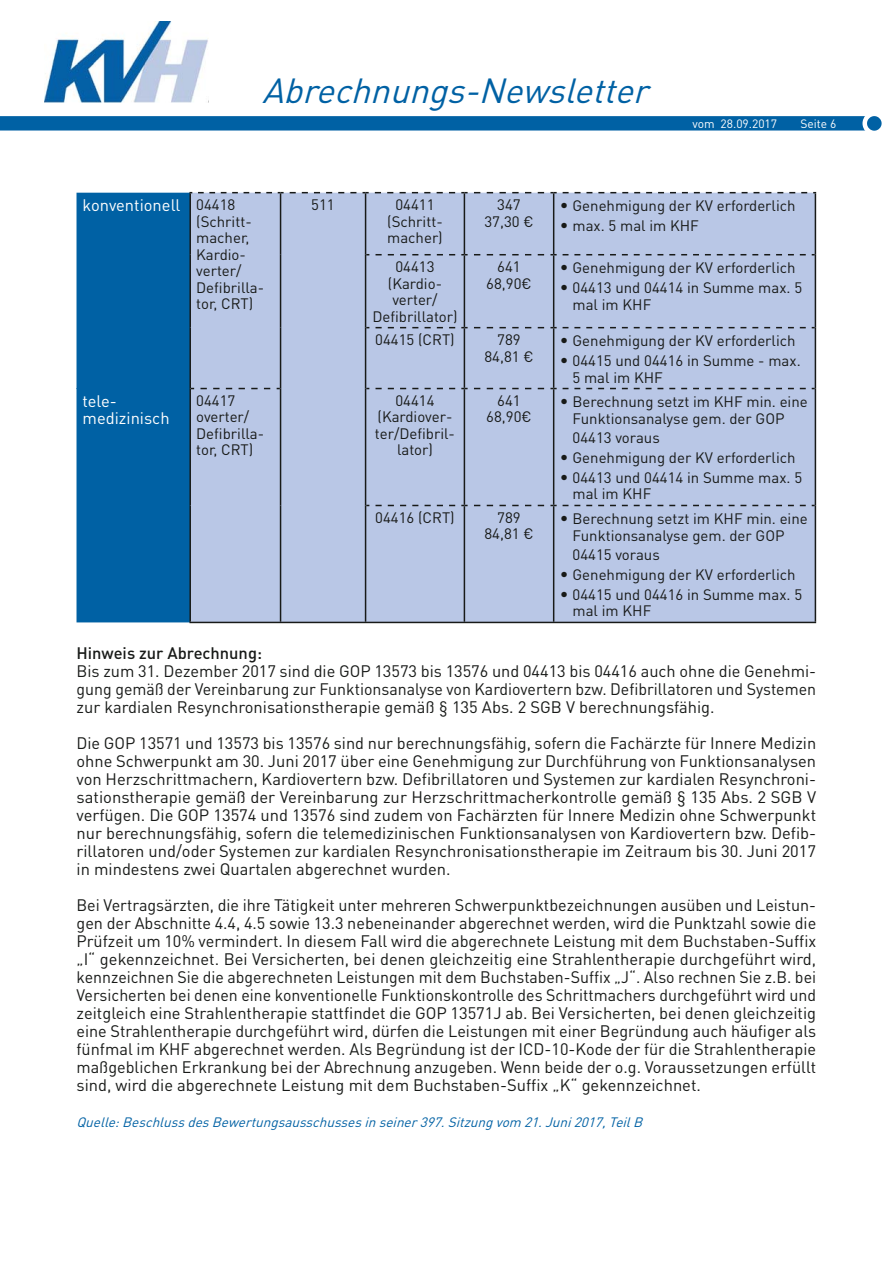
<style>
.page{position:relative;width:893px;height:1263px;background:#fff}
.page>*{position:absolute;margin:0;border:0;box-sizing:border-box;transform-origin:0 0}
.t1{font:italic 34.5px "DIN Pro";color:#0061a4}
.t2{font:16.5px/18px "DIN Pro";color:#181a18;text-align:justify}
.t3{font:16.5px/16.5px "DIN Pro";color:#fff}
.t4{font:500 16.5px "DIN Pro";color:#181a18}
.t5{font:15px/16.5px "DIN Pro";color:#181a18}
.t6{font:italic 13.5px "DIN Pro";color:#0061a4}
.t7{font:12px "DIN Pro";color:#fff}
.s1{font-size:15px;color:#181a18}
.s2{font-size:16.5px}
</style>
<div class="page">
<div style="left:0;top:116px;width:867px;height:15px;background:#0061a4"></div>
<svg style="left:865px;top:114px;width:19px;height:19px"></svg>
<div style="left:862px;top:112px;width:24px;height:23px;border:4px solid #fff;border-radius:50%"></div>
<img style="left:44px;top:21px;width:164px;height:81px">
<div style="left:77px;top:193px;width:112px;height:429px;background:#0061a4"></div>
<div style="left:191px;top:193px;width:624px;height:429px;background:#b9c7e6"></div>
<svg style="left:198px;top:192px;width:86px;height:1px"></svg>
<svg style="left:290px;top:192px;width:79px;height:1px"></svg>
<svg style="left:375px;top:192px;width:93px;height:1px"></svg>
<svg style="left:474px;top:192px;width:83px;height:1px"></svg>
<svg style="left:563px;top:192px;width:253px;height:1px"></svg>
<svg style="left:375px;top:254px;width:93px;height:1px"></svg>
<svg style="left:474px;top:254px;width:341px;height:1px"></svg>
<svg style="left:375px;top:327px;width:93px;height:1px"></svg>
<svg style="left:474px;top:327px;width:341px;height:1px"></svg>
<svg style="left:77px;top:388px;width:117px;height:1px"></svg>
<svg style="left:200px;top:388px;width:80px;height:1px"></svg>
<svg style="left:375px;top:388px;width:93px;height:1px"></svg>
<svg style="left:474px;top:388px;width:341px;height:1px"></svg>
<svg style="left:375px;top:505px;width:93px;height:1px"></svg>
<svg style="left:474px;top:505px;width:341px;height:1px"></svg>
<hr style="left:189px;top:193px;width:2px;height:62px;background:#181a18">
<hr style="left:280px;top:193px;width:1px;height:62px;background:#181a18">
<hr style="left:365px;top:193px;width:1px;height:62px;background:#181a18">
<hr style="left:464px;top:193px;width:1px;height:61px;background:#181a18">
<hr style="left:553px;top:193px;width:1px;height:61px;background:#181a18">
<hr style="left:815px;top:193px;width:1px;height:62px;background:#181a18">
<hr style="left:189px;top:255px;width:2px;height:73px;background:#181a18">
<hr style="left:280px;top:255px;width:1px;height:73px;background:#181a18">
<hr style="left:365px;top:255px;width:1px;height:73px;background:#181a18">
<hr style="left:464px;top:255px;width:1px;height:72px;background:#181a18">
<hr style="left:553px;top:255px;width:1px;height:72px;background:#181a18">
<hr style="left:815px;top:255px;width:1px;height:73px;background:#181a18">
<hr style="left:189px;top:328px;width:2px;height:61px;background:#181a18">
<hr style="left:280px;top:328px;width:1px;height:61px;background:#181a18">
<hr style="left:365px;top:328px;width:1px;height:61px;background:#181a18">
<hr style="left:464px;top:328px;width:1px;height:60px;background:#181a18">
<hr style="left:553px;top:328px;width:1px;height:60px;background:#181a18">
<hr style="left:815px;top:328px;width:1px;height:61px;background:#181a18">
<hr style="left:189px;top:389px;width:2px;height:116px;background:#181a18">
<hr style="left:280px;top:389px;width:1px;height:116px;background:#181a18">
<hr style="left:365px;top:389px;width:1px;height:116px;background:#181a18">
<hr style="left:464px;top:389px;width:1px;height:116px;background:#181a18">
<hr style="left:553px;top:389px;width:1px;height:116px;background:#181a18">
<hr style="left:815px;top:389px;width:1px;height:116px;background:#181a18">
<hr style="left:189px;top:505px;width:2px;height:117px;background:#181a18">
<hr style="left:280px;top:505px;width:1px;height:117px;background:#181a18">
<hr style="left:365px;top:505px;width:1px;height:117px;background:#181a18">
<hr style="left:464px;top:506px;width:1px;height:116px;background:#181a18">
<hr style="left:553px;top:506px;width:1px;height:116px;background:#181a18">
<hr style="left:815px;top:505px;width:1px;height:117px;background:#181a18">
<hr style="left:189px;top:622px;width:627px;height:1px;background:#181a18">
<h1 class="t1" style="left:262px;top:78px;width:395px">Abrechnungs-Newsletter</h1>
<p class="t7" style="left:692px;top:119px;width:86px">vom 28.09.2017</p>
<p class="t7" style="left:800px;top:119px;width:37px">Seite 6</p>
<p class="t3" style="left:83px;top:199px;width:154px">konventionell <span class="s1">04418</span></p>
<p class="t5" style="left:196px;top:215px;width:69px">(Schritt&shy;macher,<br>Kardio&shy;verter/<br>Defibrilla&shy;tor, CRT)</p>
<p class="t5" style="left:311px;top:198px;width:25px">511</p>
<p class="t5" style="left:387px;top:198px;width:57px;text-align:center">04411 (Schritt&shy;macher)</p>
<p class="t5" style="left:484px;top:198px;width:51px;text-align:center">347<br>37,30 €</p>
<p class="t5" style="left:560px;top:199px;width:237px"><span class="s2">•</span> Genehmigung der KV erforderlich</p>
<p class="t5" style="left:560px;top:219px;width:141px"><span class="s2">•</span> max. 5 mal im KHF</p>
<p class="t5" style="left:372px;top:260px;width:87px;text-align:center">04413 (Kardio&shy;verter/<br>Defibrillator)</p>
<p class="t5" style="left:486px;top:260px;width:47px;text-align:center">641<br>68,90€</p>
<p class="t5" style="left:560px;top:261px;width:237px"><span class="s2">•</span> Genehmigung der KV erforderlich</p>
<p class="t5" style="left:572px;top:281px;width:231px;text-indent:-13px"><span class="s2">•</span> 04413 und 04414 in Summe max. 5 mal im KHF</p>
<p class="t5" style="left:375px;top:333px;width:81px">04415 (CRT)</p>
<p class="t5" style="left:484px;top:333px;width:51px;text-align:center">789<br>84,81 €</p>
<p class="t5" style="left:560px;top:334px;width:237px"><span class="s2">•</span> Genehmigung der KV erforderlich</p>
<p class="t5" style="left:572px;top:354px;width:230px;text-indent:-13px"><span class="s2">•</span> 04415 und 04416 in Summe - max.<br>5 mal im KHF</p>
<p class="t3" style="left:83px;top:395px;width:89px">tele&shy;medizinisch</p>
<p class="t5" style="left:196px;top:394px;width:69px">04417 overter/<br>Defibrilla&shy;tor, CRT)</p>
<p class="t5" style="left:375px;top:394px;width:82px;text-align:center">04414 (Kardiover&shy;ter/Defibril&shy;lator)</p>
<p class="t5" style="left:486px;top:394px;width:47px;text-align:center">641<br>68,90€</p>
<p class="t5" style="left:572px;top:395px;width:237px;text-indent:-13px"><span class="s2">•</span> Berechnung setzt im KHF min. eine<br>Funktionsanalyse gem. der GOP</p>
<p class="t5" style="left:572px;top:432px;width:89px">04413 voraus</p>
<p class="t5" style="left:560px;top:451px;width:237px"><span class="s2">•</span> Genehmigung der KV erforderlich</p>
<p class="t5" style="left:572px;top:471px;width:231px;text-indent:-13px"><span class="s2">•</span> 04413 und 04414 in Summe max. 5 mal im KHF</p>
<p class="t5" style="left:375px;top:511px;width:81px">04416 (CRT)</p>
<p class="t5" style="left:484px;top:511px;width:51px;text-align:center">789<br>84,81 €</p>
<p class="t5" style="left:572px;top:512px;width:237px;text-indent:-13px"><span class="s2">•</span> Berechnung setzt im KHF min. eine<br>Funktionsanalyse gem. der GOP</p>
<p class="t5" style="left:572px;top:549px;width:89px">04415 voraus</p>
<p class="t5" style="left:560px;top:568px;width:237px"><span class="s2">•</span> Genehmigung der KV erforderlich</p>
<p class="t5" style="left:572px;top:588px;width:231px;text-indent:-13px"><span class="s2">•</span> 04415 und 04416 in Summe max. 5 mal im KHF</p>
<p class="t4" style="left:77px;top:647px;width:187px">Hinweis zur Abrechnung:</p>
<p class="t2" style="left:77px;top:664px;width:741px">Bis zum 31. Dezember 2017 sind die GOP 13573 bis 13576 und 04413 bis 04416 auch ohne die Genehmi&shy;gung gemäß der Vereinbarung zur Funktionsanalyse von Kardiovertern bzw. Defibrillatoren und Systemen zur kardialen Resynchronisationstherapie gemäß § 135 Abs. 2 SGB V berechnungsfähig.</p>
<p class="t2" style="left:77px;top:736px;width:741px">Die GOP 13571 und 13573 bis 13576 sind nur berechnungsfähig, sofern die Fachärzte für Innere Medizin ohne Schwerpunkt am 30. Juni 2017 über eine Genehmigung zur Durchführung von Funktionsanalysen von Herzschrittmachern, Kardiovertern bzw. Defibrillatoren und Systemen zur kardialen Resynchroni&shy;sationstherapie gemäß der Vereinbarung zur Herzschrittmacherkontrolle gemäß § 135 Abs. 2 SGB V verfügen. Die GOP 13574 und 13576 sind zudem von Fachärzten für Innere Medizin ohne Schwerpunkt nur berechnungsfähig, sofern die telemedizinischen Funktionsanalysen von Kardiovertern bzw. Defib&shy;rillatoren und/oder Systemen zur kardialen Resynchronisationstherapie im Zeitraum bis 30. Juni 2017 in mindestens zwei Quartalen abgerechnet wurden.</p>
<p class="t2" style="left:77px;top:898px;width:741px">Bei Vertragsärzten, die ihre Tätigkeit unter mehreren Schwerpunktbezeichnungen ausüben und Leistun&shy;gen der Abschnitte 4.4, 4.5 sowie 13.3 nebeneinander abgerechnet werden, wird die Punktzahl sowie die Prüfzeit um 10% vermindert. In diesem Fall wird die abgerechnete Leistung mit dem Buchstaben-Suffix „I“ gekennzeichnet. Bei Versicherten, bei denen gleichzeitig eine Strahlentherapie durchgeführt wird, kennzeichnen Sie die abgerechneten Leistungen mit dem Buchstaben-Suffix „J“. Also rechnen Sie z.B. bei Versicherten bei denen eine konventionelle Funktionskontrolle des Schrittmachers durchgeführt wird und zeitgleich eine Strahlentherapie stattfindet die GOP 13571J ab. Bei Versicherten, bei denen gleichzeitig eine Strahlentherapie durchgeführt wird, dürfen die Leistungen mit einer Begründung auch häufiger als fünfmal im KHF abgerechnet werden. Als Begründung ist der ICD-10-Kode der für die Strahlentherapie maßgeblichen Erkrankung bei der Abrechnung anzugeben. Wenn beide der o.g. Voraussetzungen erfüllt sind, wird die abgerechnete Leistung mit dem Buchstaben-Suffix „K“ gekennzeichnet.</p>
<p class="t6" style="left:77px;top:1117px;width:571px">Quelle:Beschluss des Bewertungsausschusses in seiner397.Sitzung vom 21.Juni2017,TeilB</p>
</div>
